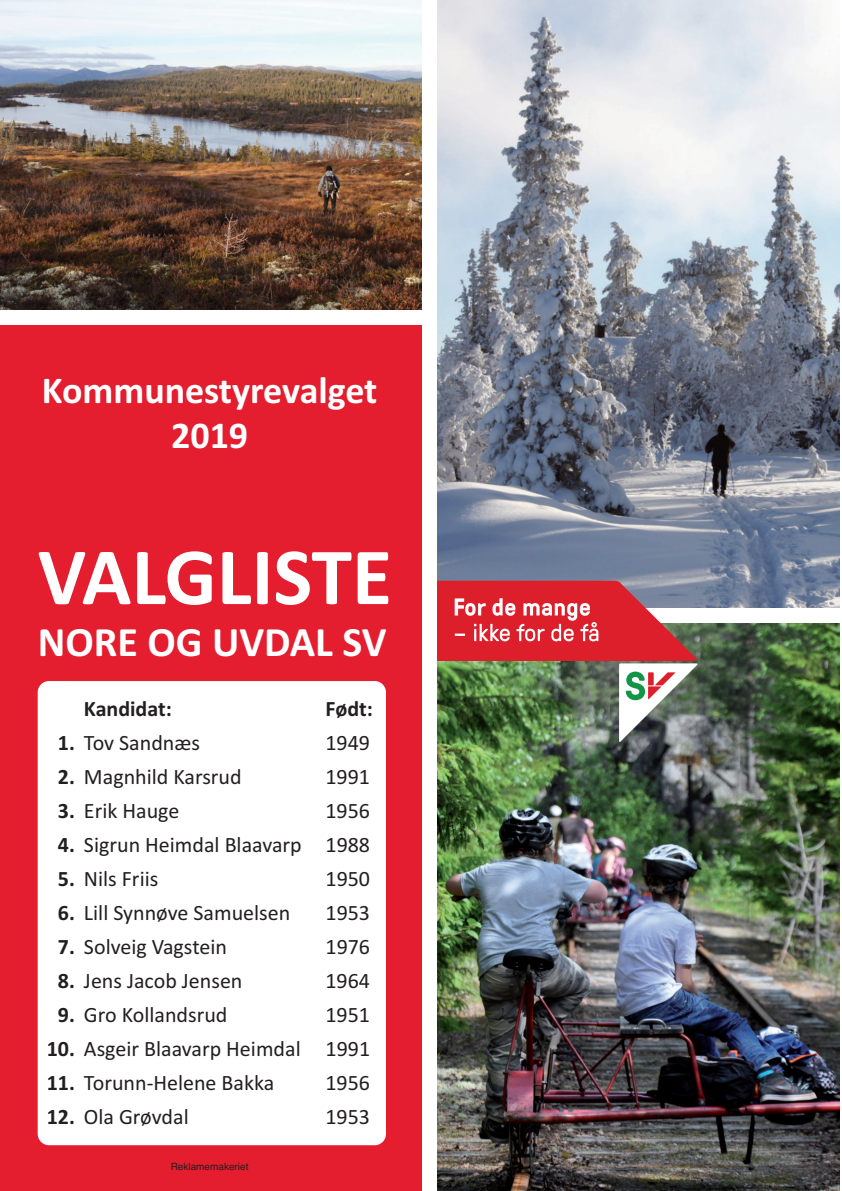
<style>
.page{position:relative;width:842px;height:1191px;background:#fff}
.page>*{position:absolute;margin:0;border:0;box-sizing:border-box;transform-origin:0 0}
.t1{font:700 82px "Calibri";color:#fff}
.t2{font:700 42px "Calibri";color:#fff}
.t3{font:700 38px/45.6px "Calibri";color:#fff;text-align:center}
.t4{font:22px "Calibri";color:#231f20}
.t5{font:700 22px "Calibri";color:#231f20}
.t6{font:10px "Helvetica";color:#231f20}
.s1{font-weight:700}
</style>
<div class="page">
<div style="left:0;top:0;width:839px;height:1190px;background:#e41d2f"></div>
<img style="left:437px;top:0;width:402px;height:608px">
<img style="left:0;top:0;width:422px;height:310px">
<img style="left:437px;top:622px;width:402px;height:568px">
<div style="left:38px;top:681px;width:348px;height:464px;background:#fff;border-radius:11px"></div>
<div style="left:434px;top:608px;width:405px;height:14px;background:#fff"></div>
<div style="left:0;top:310px;width:430px;height:14px;background:#fff"></div>
<img style="left:437px;top:581px;width:261px;height:161px">
<div style="left:422px;top:0;width:15px;height:1190px;background:#fff"></div>
<h3 class="t3" style="left:42px;top:370px;width:337px">Kommunestyrevalget<br>2019</h3>
<h1 class="t1" style="left:38px;top:548px;width:356px">VALGLISTE</h1>
<h2 class="t2" style="left:38px;top:627px;width:351px">NORE OG UVDAL SV</h2>
<p class="t5" style="left:84px;top:700px;width:89px">Kandidat:</p>
<p class="t5" style="left:326px;top:700px;width:49px">Født:</p>
<p class="t4" style="left:58px;top:734px;width:144px"><span class="s1">1.</span> Tov Sandnæs</p>
<p class="t4" style="left:325px;top:734px;width:46px">1949</p>
<p class="t4" style="left:58px;top:768px;width:185px"><span class="s1">2.</span> Magnhild Karsrud</p>
<p class="t4" style="left:325px;top:768px;width:46px">1991</p>
<p class="t4" style="left:58px;top:802px;width:123px"><span class="s1">3.</span> Erik Hauge</p>
<p class="t4" style="left:325px;top:802px;width:46px">1956</p>
<p class="t4" style="left:58px;top:836px;width:314px"><span class="s1">4.</span> Sigrun Heimdal Blaavarp 1988</p>
<p class="t4" style="left:58px;top:870px;width:102px"><span class="s1">5.</span> Nils Friis</p>
<p class="t4" style="left:325px;top:870px;width:46px">1950</p>
<p class="t4" style="left:58px;top:904px;width:234px"><span class="s1">6.</span> Lill Synnøve Samuelsen</p>
<p class="t4" style="left:325px;top:904px;width:46px">1953</p>
<p class="t4" style="left:58px;top:938px;width:171px"><span class="s1">7.</span> Solveig Vagstein</p>
<p class="t4" style="left:325px;top:938px;width:46px">1976</p>
<p class="t4" style="left:58px;top:972px;width:186px"><span class="s1">8.</span> Jens Jacob Jensen</p>
<p class="t4" style="left:325px;top:972px;width:46px">1964</p>
<p class="t4" style="left:58px;top:1006px;width:171px"><span class="s1">9.</span> Gro Kollandsrud</p>
<p class="t4" style="left:325px;top:1006px;width:46px">1951</p>
<p class="t4" style="left:47px;top:1040px;width:325px"><span class="s1">10.</span> Asgeir Blaavarp Heimdal 1991</p>
<p class="t4" style="left:47px;top:1074px;width:229px"><span class="s1">11.</span> Torunn-Helene Bakka</p>
<p class="t4" style="left:325px;top:1074px;width:46px">1956</p>
<p class="t4" style="left:47px;top:1108px;width:143px"><span class="s1">12.</span> Ola Grøvdal</p>
<p class="t4" style="left:325px;top:1108px;width:46px">1953</p>
<p class="t6" style="left:171px;top:1160px;width:79px">Reklamemakeriet</p>
</div>
